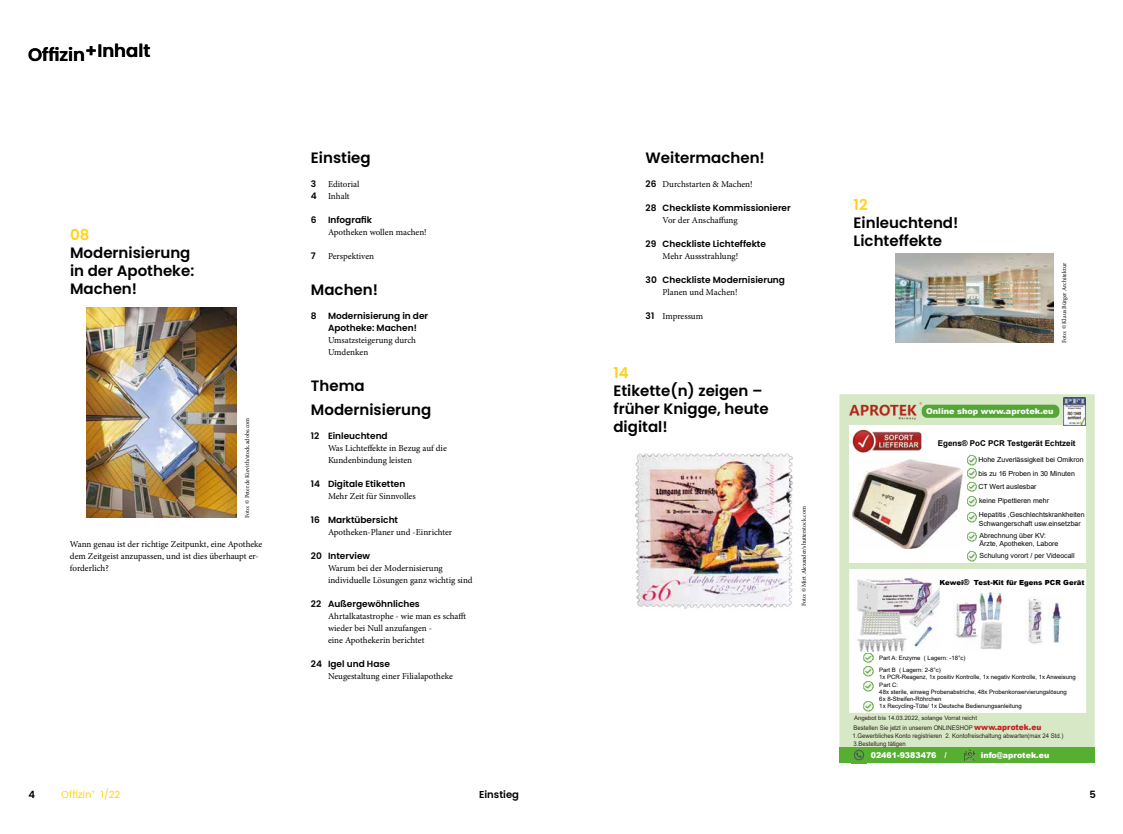
<style>
.page{position:relative;width:1123px;height:834px;background:#fff}
.page>*{position:absolute;margin:0;border:0;box-sizing:border-box;transform-origin:0 0}
.t1{font:600 18px "Poppins";color:#000}
.t2{font:600 15px/18px "Poppins";color:#000}
.t3{font:600 15px "Poppins";color:#ffd218}
.t4{font:10px "Poppins";color:#ffd218}
.t5{font:600 10px "Poppins";color:#000}
.t6{font:9px/12px "Minion Pro";color:#000}
.t7{font:600 9px/12px "Poppins";color:#000}
.t8{font:900 8px "Arial";color:#fff}
.t9{font:700 8px "Arial";color:#000}
.t10{font:900 8px "Arial";color:#fcfcfd}
.t11{font:7px/8.4px "Arial";color:#000}
.t12{font:900 7px "Arial";color:#000}
.t13{font:6.4px/7.7px "Arial";color:#2c2019;scale:.93 1}
.t14{font:6px/7.2px "Arial";color:#000}
.t15{font:6px "Minion Pro";letter-spacing:-.005em;color:#000}
.t16{font:6px "Arial";color:#2c2019}
.s1{font-family:"Poppins";font-weight:600}
.s2{font-weight:700;font-size:8px}
.s3{font-weight:900;font-size:8px;color:#c32020}
</style>
<div class="page">
<img style="left:86px;top:307px;width:150px;height:210px">
<img style="left:635px;top:452px;width:158px;height:157px">
<img style="left:895px;top:253px;width:158px;height:90px">
<svg style="left:839px;top:394px;width:255px;height:353px;background:#d8e8c7"></svg>
<div style="left:839px;top:747px;width:255px;height:16px;background:#57af31"></div>
<img style="left:849px;top:403px;width:72px;height:16px">
<div style="left:921px;top:404px;width:138px;height:14px;background:#55a636;border-radius:6px"></div>
<div style="left:849px;top:425px;width:237px;height:137px;background:#fff"></div>
<img style="left:1063px;top:397px;width:22px;height:28px">
<img style="left:854px;top:749px;width:10px;height:12px">
<img style="left:852px;top:429px;width:70px;height:24px">
<img style="left:963px;top:749px;width:13px;height:12px">
<img style="left:963px;top:752px;width:13px;height:7px">
<svg style="left:967px;top:455px;width:10px;height:68px"></svg>
<svg style="left:967px;top:531px;width:10px;height:11px"></svg>
<img style="left:852px;top:459px;width:110px;height:89px">
<svg style="left:967px;top:551px;width:10px;height:11px"></svg>
<svg style="left:849px;top:569px;width:237px;height:143px"></svg>
<h1 class="t1" style="left:28px;top:43px;width:124px">Offizin+Inhalt</h1>
<h2 class="t3" style="left:70px;top:226px;width:21px">08</h2>
<h2 class="t2" style="left:70px;top:244px;width:126px">Modernisierung in der Apotheke:<br>Machen!</h2>
<p class="t15" style="left:243px;top:517px;width:101px;rotate:-90deg">Foto: © Peter de Kievith/stock.adobe.com</p>
<p class="t6" style="left:70px;top:538px;width:194px">Wann genau ist der richtige Zeitpunkt, eine Apotheke dem Zeitgeist anzupassen, und ist dies überhaupt er&shy;forderlich?</p>
<p class="t5" style="left:28px;top:788px;width:8px">4</p>
<p class="t4" style="left:61px;top:788px;width:61px">Offizin<sup>+</sup> 1/22</p>
<h2 class="t2" style="left:311px;top:148px;width:61px">Einstieg</h2>
<p class="t7" style="left:311px;top:177px;width:7px">3</p>
<p class="t6" style="left:311px;top:178px;width:50px;text-indent:17px">Editorial<br><span class="s1">4</span> Inhalt</p>
<p class="t7" style="left:311px;top:213px;width:63px">6 Infografik</p>
<p class="t6" style="left:328px;top:226px;width:100px">Apotheken wollen machen!</p>
<p class="t7" style="left:311px;top:249px;width:6px">7</p>
<p class="t6" style="left:328px;top:250px;width:48px">Perspektiven</p>
<h2 class="t2" style="left:311px;top:280px;width:69px">Machen!</h2>
<p class="t7" style="left:328px;top:309px;width:102px;text-indent:-17px">8 Modernisierung in der<br>Apotheke: Machen!</p>
<p class="t6" style="left:328px;top:334px;width:89px">Umsatzsteigerung durch<br>Umdenken</p>
<h2 class="t2" style="left:311px;top:373px;width:122px;line-height:24px">Thema<br>Modernisierung</h2>
<p class="t7" style="left:311px;top:429px;width:78px">12 Einleuchtend</p>
<p class="t6" style="left:328px;top:442px;width:120px">Was Lichteffekte in Bezug auf die<br>Kundenbindung leisten</p>
<p class="t7" style="left:311px;top:477px;width:96px">14 Digitale Etiketten</p>
<p class="t6" style="left:328px;top:490px;width:89px">Mehr Zeit für Sinnvolles</p>
<p class="t7" style="left:311px;top:513px;width:89px">16 Marktübersicht</p>
<p class="t6" style="left:328px;top:526px;width:126px">Apotheken-Planer und -Einrichter</p>
<p class="t7" style="left:311px;top:549px;width:61px">20 Interview</p>
<p class="t6" style="left:328px;top:562px;width:146px">Warum bei der Modernisierung individuelle Lösungen ganz wichtig sind</p>
<p class="t7" style="left:311px;top:597px;width:110px">22 Außergewöhnliches</p>
<p class="t6" style="left:328px;top:610px;width:140px">Ahrtalkatastrophe - wie man es schafft wieder bei Null anzufangen -<br>eine Apothekerin berichtet</p>
<p class="t7" style="left:311px;top:657px;width:80px">24 Igel und Hase</p>
<p class="t6" style="left:328px;top:670px;width:126px">Neugestaltung einer Filialapotheke</p>
<p class="t5" style="left:479px;top:788px;width:41px">Einstieg</p>
<h2 class="t2" style="left:645px;top:148px;width:121px">Weitermachen!</h2>
<p class="t6" style="left:645px;top:178px;width:109px"><span class="s1">26</span> Durchstarten &amp; Machen!</p>
<p class="t7" style="left:645px;top:201px;width:147px">28 Checkliste Kommissionierer</p>
<p class="t6" style="left:662px;top:214px;width:77px">Vor der Anschaffung</p>
<p class="t7" style="left:645px;top:237px;width:122px">29 Checkliste Lichteffekte</p>
<p class="t6" style="left:662px;top:250px;width:77px">Mehr Aussstrahlung!</p>
<p class="t7" style="left:645px;top:273px;width:141px">30 Checkliste Modernisierung</p>
<p class="t6" style="left:662px;top:286px;width:76px">Planen und Machen!</p>
<p class="t6" style="left:645px;top:310px;width:59px"><span class="s1">31</span> Impressum</p>
<h2 class="t3" style="left:613px;top:364px;width:17px">14</h2>
<h2 class="t2" style="left:613px;top:382px;width:157px">Etikette(n) zeigen – früher Knigge, heute digital!</h2>
<p class="t15" style="left:800px;top:606px;width:101px;rotate:-90deg">Foto: © Mirt Alexander/shutterstock.com</p>
<h2 class="t3" style="left:853px;top:196px;width:16px">12</h2>
<h2 class="t2" style="left:853px;top:214px;width:106px">Einleuchtend!<br>Lichteffekte</h2>
<p class="t15" style="left:1060px;top:343px;width:81px;rotate:-90deg">Foto: © Klaus Bürger Architektur</p>
<p class="t10" style="left:926px;top:405px;width:129px">Online shop www.aprotek.eu</p>
<p class="t9" style="left:938px;top:437px;width:139px">Egens® PoC PCR Testgerät Echtzeit</p>
<p class="t11" style="left:978px;top:466px;width:98px;line-height:13.2px">bis zu 16 Proben in 30 Minuten<br>CT Wert auslesbar</p>
<p class="t11" style="left:979px;top:496px;width:72px">keine Pipettieren mehr</p>
<p class="t11" style="left:978px;top:455px;width:107px">Hohe Zuverlässigkeit bei Omikron</p>
<p class="t11" style="left:978px;top:510px;width:107px">Hepatitis ,Geschlechtskrankheiten<br>Schwangerschaft usw.einsetzbar</p>
<p class="t11" style="left:979px;top:531px;width:80px">Abrechnung über KV:<br>Ärzte, Apotheken, Labore</p>
<p class="t11" style="left:979px;top:551px;width:97px">Schulung vorort / per Videocall</p>
<p class="t12" style="left:939px;top:577px;width:146px">Kewei<span class="s2">®</span> Test-Kit für Egens PCR Gerät</p>
<p class="t14" style="left:879px;top:651px;width:88px;line-height:11.9px">Part A: Enzyme ( Lagern: -18°c)<br>Part B ( Lagern: 2-8°c)</p>
<p class="t14" style="left:879px;top:672px;width:198px;line-height:8px">1x PCR-Reagenz, 1x positiv Kontrolle, 1x negativ Kontrolle, 1x Anweisung<br>Part C:</p>
<p class="t14" style="left:879px;top:688px;width:189px">48x sterile, einweg Probenabstriche, 48x Probenkonservierungslösung<br>6x 8-Streifen-Röhrchen<br>1x Recycling-Tüte/ 1x Deutsche Bedienungsanleitung</p>
<p class="t16" style="left:854px;top:713px;width:124px">Angebot bis 14.03.2022, solange Vorrat reicht</p>
<p class="t13" style="left:852px;top:724px;width:228px">Bestellen Sie jetzt in unserem ONLINESHOP <span class="s3">www.aprotek.eu<br></span>1.Gewerbliches Konto registrieren 2. Kontofreischaltung abwarten(max 24 Std.)<br>3.Bestellung tätigen</p>
<p class="t8" style="left:870px;top:749px;width:77px">02461-9383476 /</p>
<p class="t8" style="left:980px;top:749px;width:70px">info@aprotek.eu</p>
<p class="t5" style="left:1089px;top:788px;width:8px">5</p>
</div>
